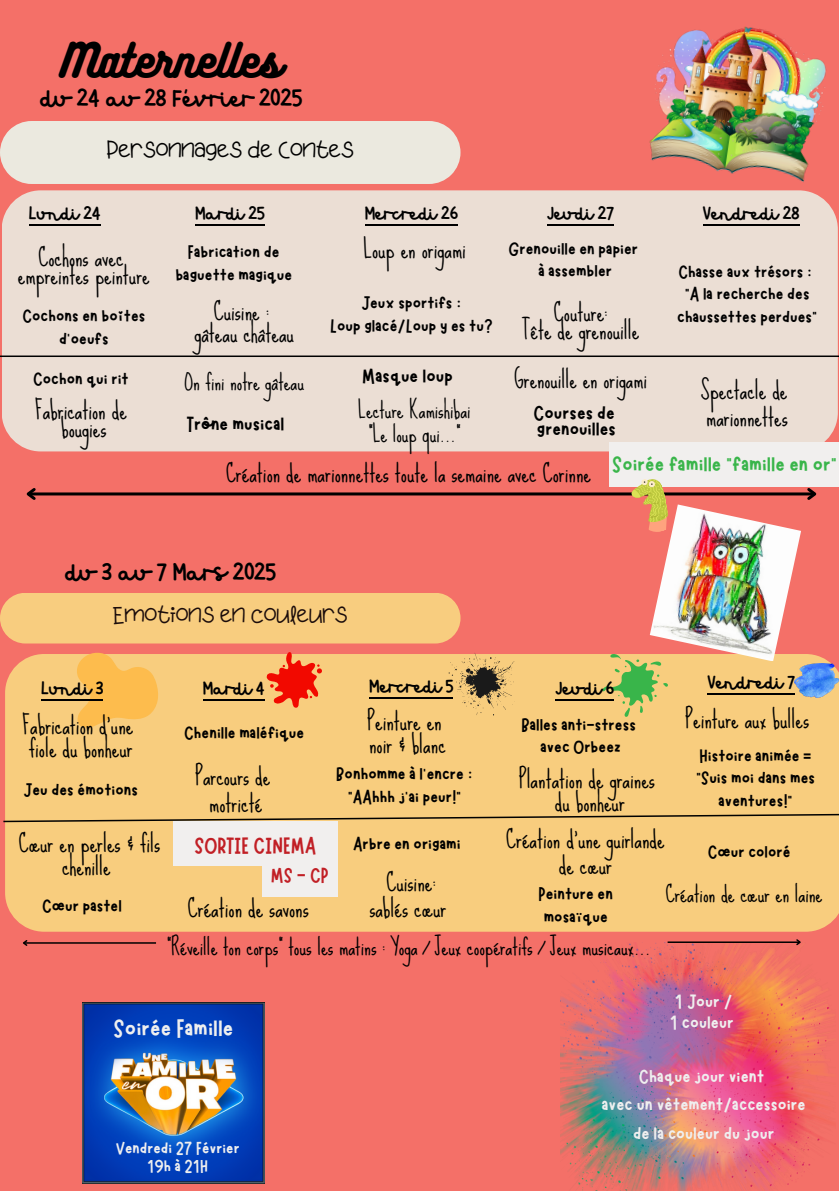
<style>
.page{position:relative;width:839px;height:1191px;background:#fff}
.page>*{position:absolute;margin:0;border:0;box-sizing:border-box;transform-origin:0 0}
.t1{font:42px "Bukhari Script";color:#000}
.t2{font:32px "Hibernate";color:#000}
.t3{font:26.8px "Marykate";color:#efefef}
.t4{font:24px/22.4px "Sue Ellen Francisco";color:#000;text-align:center}
.t5{font:24px "Hibernate";color:#000}
.t6{font:24px "Marykate";color:#39b54a}
.t7{font:23.6px "Sue Ellen Francisco";color:#000}
.t8{font:23.6px "Marykate";color:#c11f25}
.t9{font:22.8px "Apple Juice";color:#000}
.t10{font:22px "Sue Ellen Francisco";color:#000}
.t11{font:22px/16.4px "Marykate";color:#000}
.t12{font:21.6px/24px "Sue Ellen Francisco";color:#000;text-align:center}
.t13{font:21.6px "Marykate";color:#c11f25}
.t14{font:20.8px "Marykate";color:#efefef}
.t15{font:19.6px/22.4px "Marykate";color:#000;text-align:center}
.t16{font:18.8px "Marykate";color:#efefef}
</style>
<div class="page">
<div style="left:0;top:0;width:838px;height:1191px;background:#f47068"></div>
<div style="left:0;top:121px;width:460px;height:63px;background:#ebe9df"></div>
<div style="left:0;top:593px;width:460px;height:51px;background:#f8cd7f;border-radius:25px"></div>
<div style="left:5px;top:654px;width:833px;height:278px;background:#f8cd7e"></div>
<svg style="left:3px;top:812px;width:835px;height:11px;background:#d4af6b"></svg>
<div style="left:2px;top:190px;width:835px;height:261px;background:#ebded4;border-radius:39px"></div>
<hr style="left:0;top:356px;width:838px;height:1px;background:#000">
<hr style="left:28px;top:492px;width:786px;height:3px;background:#000">
<svg style="left:26px;top:488px;width:12px;height:12px"></svg>
<svg style="left:804px;top:486px;width:15px;height:14px"></svg>
<svg style="left:76px;top:652px;width:83px;height:77px;background:#fbbf5c"></svg>
<svg style="left:260px;top:652px;width:68px;height:62px;background:#f58551"></svg>
<svg style="left:448px;top:653px;width:66px;height:63px;background:#cba869"></svg>
<svg style="left:602px;top:654px;width:66px;height:63px;background:#bec56e"></svg>
<img style="left:794px;top:663px;width:44px;height:35px">
<img style="left:561px;top:943px;width:270px;height:248px">
<hr style="left:667px;top:941px;width:133px;height:2px;background:#000">
<svg style="left:794px;top:939px;width:8px;height:8px"></svg>
<hr style="left:24px;top:942px;width:132px;height:2px;background:#000">
<svg style="left:23px;top:940px;width:6px;height:6px"></svg>
<img style="left:83px;top:1002px;width:181px;height:182px">
<img style="left:649px;top:26px;width:177px;height:156px">
<img style="left:649px;top:504px;width:152px;height:157px">
<div style="left:609px;top:442px;width:229px;height:44px;background:#f1efee"></div>
<svg style="left:629px;top:479px;width:43px;height:56px"></svg>
<div style="left:262px;top:855px;width:76px;height:42px;background:#f1efee"></div>
<div style="left:173px;top:821px;width:165px;height:45px;background:#f1efee"></div>
<hr style="left:42px;top:699px;width:61px;height:2px;background:#000">
<hr style="left:203px;top:699px;width:61px;height:2px;background:#000">
<hr style="left:369px;top:698px;width:84px;height:1px;background:#000">
<hr style="left:555px;top:699px;width:59px;height:2px;background:#000">
<hr style="left:707px;top:693px;width:87px;height:2px;background:#000">
<hr style="left:29px;top:224px;width:71px;height:2px;background:#000">
<hr style="left:195px;top:224px;width:70px;height:2px;background:#000">
<hr style="left:365px;top:224px;width:93px;height:2px;background:#000">
<hr style="left:547px;top:224px;width:67px;height:2px;background:#000">
<hr style="left:702px;top:224px;width:97px;height:2px;background:#000">
<p class="t1" style="left:61px;top:33px;width:221px">Maternelles</p>
<h5 class="t2" style="left:40px;top:81px;width:264px">du 24 au 28 Février 2025</h5>
<h1 class="t9" style="left:107px;top:136px;width:248px">Personnages de Contes</h1>
<p class="t5" style="left:29px;top:200px;width:73px">Lundi 24</p>
<h5 class="t5" style="left:195px;top:200px;width:71px">Mardi 25</h5>
<h5 class="t5" style="left:365px;top:200px;width:94px">Mercredi 26</h5>
<p class="t5" style="left:547px;top:200px;width:68px">Jeudi 27</p>
<p class="t5" style="left:702px;top:200px;width:98px">Vendredi 28</p>
<h5 class="t4" style="left:18px;top:249px;width:133px;line-height:18px">Cochons avec empreintes peinture</h5>
<h5 class="t15" style="left:22px;top:303px;width:124px">Cochons en boîtes d’oeufs</h5>
<p class="t15" style="left:33px;top:366px;width:97px">Cochon qui rit</p>
<h5 class="t4" style="left:35px;top:402px;width:94px;line-height:18px">Fabrication de bougies</h5>
<p class="t15" style="left:175px;top:239px;width:118px">Fabrication de baguette magique</p>
<h5 class="t4" style="left:194px;top:300px;width:101px">Cuisine : gâteau château</h5>
<h5 class="t4" style="left:363px;top:239px;width:104px">Loup en origami</h5>
<h5 class="t15" style="left:361px;top:290px;width:102px">Jeux sportifs :</h5>
<p class="t15" style="left:330px;top:313px;width:164px">Loup glacé/Loup y es tu?</p>
<p class="t15" style="left:508px;top:235px;width:131px">Grenouille en papier</p>
<p class="t15" style="left:538px;top:258px;width:75px">à assembler</p>
<h2 class="t4" style="left:521px;top:304px;width:119px;line-height:18px">Couture:<br>Tête de grenouille</h2>
<h5 class="t15" style="left:678px;top:258px;width:135px">Chasse aux trésors :</h5>
<p class="t15" style="left:684px;top:281px;width:126px">“A la recherche des</p>
<p class="t15" style="left:677px;top:303px;width:139px">chaussettes perdues”</p>
<h5 class="t7" style="left:514px;top:366px;width:135px">Grenouille en origami</h5>
<h5 class="t4" style="left:700px;top:377px;width:89px;line-height:27px;text-align:left">Spectacle de marionnettes</h5>
<p class="t11" style="left:362px;top:366px;width:92px">Masque loup</p>
<h4 class="t12" style="left:184px;top:370px;width:121px">On fini notre gâteau</h4>
<h5 class="t12" style="left:358px;top:399px;width:114px">Lecture Kamishibai “Le loup qui...”</h5>
<p class="t11" style="left:533px;top:403px;width:84px">Courses de grenouilles</p>
<h5 class="t11" style="left:187px;top:414px;width:99px">Trône musical</h5>
<h5 class="t6" style="left:612px;top:449px;width:224px">Soirée famille “famille en or”</h5>
<h5 class="t4" style="left:226px;top:463px;width:367px">Création de marionnettes toute la semaine avec Corinne</h5>
<h2 class="t2" style="left:65px;top:556px;width:213px">du 3 au 7 Mars 2025</h2>
<p class="t9" style="left:113px;top:602px;width:236px">Emotions en couleurs</p>
<h5 class="t5" style="left:42px;top:675px;width:63px">Lundi 3</h5>
<p class="t5" style="left:203px;top:675px;width:63px">Mardi 4</p>
<p class="t5" style="left:369px;top:674px;width:85px">Mercredi 5</p>
<p class="t5" style="left:555px;top:675px;width:60px">Jeudi 6</p>
<p class="t5" style="left:707px;top:670px;width:89px">Vendredi 7</p>
<h5 class="t4" style="left:22px;top:715px;width:113px;text-align:left">Fabrication d’une fiole du bonheur</h5>
<h5 class="t15" style="left:24px;top:777px;width:116px">Jeu des émotions</h5>
<p class="t15" style="left:184px;top:720px;width:121px">Chenille maléfique</p>
<p class="t4" style="left:195px;top:763px;width:77px;line-height:27px">Parcours de motricté</p>
<p class="t4" style="left:367px;top:711px;width:80px;text-align:left">Peinture en noir &amp; blanc</p>
<p class="t15" style="left:336px;top:761px;width:138px">Bonhomme à l’encre :</p>
<p class="t15" style="left:348px;top:784px;width:113px">“AAhhh j’ai peur!”</p>
<p class="t15" style="left:521px;top:712px;width:116px">Balles anti-stress</p>
<h5 class="t15" style="left:540px;top:734px;width:82px">avec Orbeez</h5>
<h5 class="t4" style="left:518px;top:769px;width:138px">Plantation de graines du bonheur</h5>
<h5 class="t4" style="left:685px;top:709px;width:125px">Peinture aux bulles</h5>
<p class="t15" style="left:699px;top:743px;width:114px">Histoire animée =</p>
<h4 class="t15" style="left:696px;top:765px;width:121px">“Suis moi dans mes aventures!”</h4>
<h5 class="t4" style="left:19px;top:833px;width:143px">Cœur en perles &amp; fils chenille</h5>
<h5 class="t15" style="left:42px;top:893px;width:81px">Cœur pastel</h5>
<p class="t8" style="left:194px;top:831px;width:123px">SORTIE CINEMA</p>
<h5 class="t13" style="left:271px;top:862px;width:60px">MS-CP</h5>
<h5 class="t4" style="left:187px;top:898px;width:123px">Création de savons</h5>
<p class="t15" style="left:353px;top:831px;width:109px">Arbre en origami</p>
<h5 class="t4" style="left:369px;top:870px;width:78px;line-height:25.6px">Cuisine: sablés cœur</h5>
<p class="t4" style="left:506px;top:827px;width:160px;line-height:25.6px">Création d’une guirlande de cœur</p>
<p class="t15" style="left:707px;top:839px;width:84px">Cœur coloré</p>
<p class="t15" style="left:538px;top:881px;width:76px;text-align:left">Peinture en mosaïque</p>
<p class="t10" style="left:665px;top:882px;width:159px">Création de cœur en laine</p>
<h5 class="t10" style="left:167px;top:935px;width:485px">“Réveille ton corps” tous les matins : Yoga / Jeux coopératifs / Jeux musicaux...</h5>
<h5 class="t3" style="left:114px;top:1011px;width:121px">Soirée Famille</h5>
<p class="t16" style="left:115px;top:1136px;width:126px">Vendredi 27 Février</p>
<h5 class="t16" style="left:147px;top:1154px;width:63px">19h à 21H</h5>
<h5 class="t14" style="left:675px;top:988px;width:59px">1 Jour /</h5>
<p class="t14" style="left:669px;top:1009px;width:65px">1 couleur</p>
<h5 class="t14" style="left:639px;top:1063px;width:127px">Chaque jour vient</h5>
<h5 class="t14" style="left:601px;top:1091px;width:205px">avec un vêtement/accessoire</h5>
<h5 class="t14" style="left:633px;top:1120px;width:143px">de la couleur du jour</h5>
</div>
